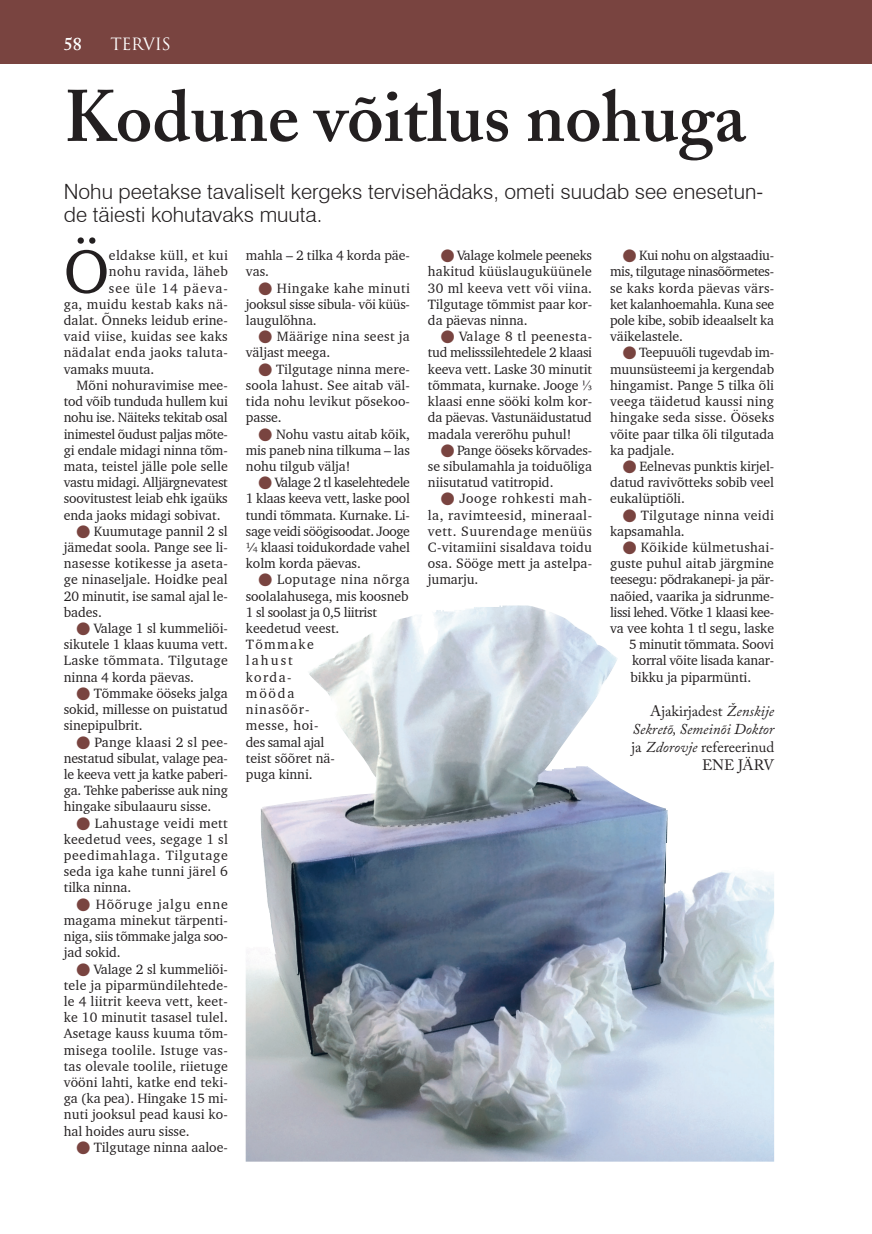
<style>
.page{position:relative;width:872px;height:1234px;background:#fff}
.page>*{position:absolute;margin:0;border:0;box-sizing:border-box;transform-origin:0 0}
.t1{font:600 72px "Adobe Caslon";color:#231f20}
.t2{font:62.1px "Charter BT";color:#231f20}
.t3{font:300 21px/22.5px "Swiss 721 BT";color:#231f20}
.t4{font:600 18px "Adobe Caslon";color:#fff}
.t5{font:16.5px "Trajan Pro";letter-spacing:-.025em;color:#fff}
.t6{font:italic 15px/18px "Adobe Caslon Pro";color:#231f20;text-align:right}
.t7{font:13.8px/16.2px "Charter BT";letter-spacing:-.005em;color:#231f20;text-align:justify}
.t8{font:13.8px/16.2px "Charter BT";letter-spacing:.025em;color:#231f20}
.t9{font:13.8px/16.2px "Charter BT";letter-spacing:.02em;color:#231f20}
.t10{font:13.8px "Charter BT";letter-spacing:-.025em;color:#231f20}
.t11{font:13.8px "Charter BT";letter-spacing:-.03em;color:#231f20}
.t12{font:13.8px "Charter BT";letter-spacing:.065em;color:#231f20}
.s1{color:#794440}
.s2{font-family:"Times New Roman"}
.s3{font-style:normal}
</style>
<div class="page">
<div style="left:0;top:0;width:872px;height:64px;background:#794440"></div>
<img style="left:246px;top:605px;width:528px;height:556px">
<h3 class="t4" style="left:64px;top:33px;width:19px">58</h3>
<p class="t5" style="left:111px;top:33px;width:62px">TERVIS</p>
<h1 class="t1" style="left:64px;top:73px;width:683px">Kodune võitlus nohuga</h1>
<h3 class="t3" style="left:64px;top:180px;width:701px">Nohu peetakse tavaliselt kergeks tervisehädaks, ometi suudab see enesetun&shy;de täiesti kohutavaks muuta.</h3>
<h2 class="t2" style="left:64px;top:233px;width:47px">Ö</h2>
<p class="t8" style="left:109px;top:247px;width:120px">eldakse küll, et kui</p>
<p class="t8" style="left:109px;top:263px;width:120px">nohu ravida, läheb</p>
<p class="t12" style="left:109px;top:279px;width:120px">see üle 14 päeva-</p>
<p class="t8" style="left:64px;top:295px;width:166px">ga, muidu kestab kaks nä-</p>
<p class="t7" style="left:64px;top:312px;width:166px">dalat. Õnneks leidub erine-</p>
<p class="t9" style="left:64px;top:328px;width:165px">vaid viise, kuidas see kaks</p>
<p class="t8" style="left:64px;top:344px;width:166px">nädalat enda jaoks taluta-</p>
<p class="t7" style="left:64px;top:360px;width:92px">vamaks muuta.</p>
<p class="t7" style="left:77px;top:376px;width:153px">Mõni nohuravimise mee-</p>
<p class="t7" style="left:64px;top:393px;width:166px">tod võib tunduda hullem kui</p>
<p class="t7" style="left:64px;top:409px;width:165px">nohu ise. Näiteks tekitab osal</p>
<p class="t10" style="left:64px;top:425px;width:166px">inimestel õudust paljas mõte-</p>
<p class="t7" style="left:64px;top:441px;width:166px">gi endale midagi ninna tõm-</p>
<p class="t7" style="left:64px;top:457px;width:165px">mata, teistel jälle pole selle</p>
<p class="t7" style="left:64px;top:474px;width:165px">vastu midagi. Alljärgnevatest</p>
<p class="t7" style="left:64px;top:490px;width:165px">soovitustest leiab ehk igaüks</p>
<p class="t7" style="left:64px;top:506px;width:158px">enda jaoks midagi sobivat.</p>
<p class="t7" style="left:64px;top:522px;width:166px;text-indent:13px"><span class="s1">●</span> Kuumutage pannil 2 sl jämedat soola. Pange see li&shy;nasesse kotikesse ja aseta&shy;ge ninaseljale. Hoidke peal 20 minutit, ise samal ajal le&shy;bades.</p>
<p class="t7" style="left:64px;top:619px;width:166px;text-indent:13px"><span class="s1">●</span> Valage 1 sl kummeliõi&shy;sikutele 1 klaas kuuma vett.<br>Laske tõmmata. Tilgutage ninna 4 korda päevas.</p>
<p class="t7" style="left:64px;top:684px;width:166px;text-indent:13px"><span class="s1">●</span> Tõmmake ööseks jalga sokid, millesse on puistatud sinepipulbrit.</p>
<p class="t7" style="left:64px;top:733px;width:166px;text-indent:13px"><span class="s1">●</span> Pange klaasi 2 sl pee&shy;nestatud sibulat, valage pea&shy;le keeva vett ja katke paberi&shy;ga. Tehke paberisse auk ning hingake sibulaauru sisse.</p>
<p class="t7" style="left:64px;top:814px;width:166px;text-indent:13px"><span class="s1">●</span> Lahustage veidi mett keedetud vees, segage 1 sl peedimahlaga. Tilgutage seda iga kahe tunni järel 6 tilka ninna.</p>
<p class="t7" style="left:64px;top:895px;width:166px;text-indent:13px"><span class="s1">●</span> Hõõruge jalgu enne magama minekut tärpenti&shy;niga, siis tõmmake jalga soo&shy;jad sokid.</p>
<p class="t7" style="left:64px;top:960px;width:166px;text-indent:13px"><span class="s1">●</span> Valage 2 sl kummeliõi&shy;tele ja piparmündilehtede&shy;le 4 liitrit keeva vett, keet&shy;ke 10 minutit tasasel tulel.<br>Asetage kauss kuuma tõm&shy;misega toolile. Istuge vas&shy;tas olevale toolile, riietuge vööni lahti, katke end teki&shy;ga (ka pea). Hingake 15 mi&shy;nuti jooksul pead kausi ko&shy;hal hoides auru sisse.</p>
<p class="t7" style="left:77px;top:1138px;width:153px"><span class="s1">●</span> Tilgutage ninna aaloe-</p>
<p class="t7" style="left:246px;top:247px;width:166px">mahla – 2 tilka 4 korda päe&shy;vas.</p>
<p class="t7" style="left:246px;top:279px;width:166px;text-indent:13px"><span class="s1">●</span> Hingake kahe minuti jooksul sisse sibula- või küüs&shy;laugulõhna.</p>
<p class="t8" style="left:246px;top:328px;width:166px;text-indent:13px"><span class="s1">●</span> Määrige nina seest ja väljast meega.</p>
<p class="t7" style="left:246px;top:360px;width:166px;text-indent:13px"><span class="s1">●</span> Tilgutage ninna mere&shy;soola lahust. See aitab väl&shy;tida nohu levikut põsekoo&shy;passe.</p>
<p class="t7" style="left:246px;top:425px;width:166px;text-indent:13px"><span class="s1">●</span> Nohu vastu aitab kõik, mis paneb nina tilkuma – las nohu tilgub välja!</p>
<p class="t7" style="left:246px;top:474px;width:166px;text-indent:13px"><span class="s1">●</span> Valage 2 tl kaselehtedele 1 klaas keeva vett, laske pool tundi tõmmata. Kurnake. Li&shy;sage veidi söögisoodat. Jooge ¼ klaasi toidukordade vahel kolm korda päevas.</p>
<p class="t7" style="left:246px;top:571px;width:165px;text-align:left;text-indent:13px"><span class="s1">●</span> Loputage nina nõrga soolalahusega, mis koosneb<br>1 sl soolast ja 0,5 liitrist keedetud veest.<br>Tõmmake<br>lahust<br>korda-<br>mööda<br>ninasõõr-<br>messe, hoi-<br>des samal ajal<br>teist sõõret nä-<br>puga kinni.</p>
<p class="t7" style="left:428px;top:247px;width:166px;text-indent:13px"><span class="s1">●</span> Valage kolmele peeneks hakitud küüslauguküünele 30 ml keeva vett või viina.<br>Tilgutage tõmmist paar kor&shy;da päevas ninna.</p>
<p class="t7" style="left:428px;top:328px;width:166px;text-indent:13px"><span class="s1">●</span> Valage 8 tl peenesta&shy;tud melisssilehtedele 2 klaasi keeva vett. Laske 30 minutit tõmmata, kurnake. Jooge <span class="s2">⅓ </span>klaasi enne sööki kolm kor&shy;da päevas. Vastunäidustatud madala vererõhu puhul!</p>
<p class="t7" style="left:428px;top:441px;width:166px;text-indent:13px"><span class="s1">●</span> Pange ööseks kõrvades&shy;se sibulamahla ja toiduõliga niisutatud vatitropid.</p>
<p class="t7" style="left:428px;top:490px;width:166px;text-indent:13px"><span class="s1">●</span> Jooge rohkesti mah&shy;la, ravimteesid, mineraal&shy;vett. Suurendage menüüs C-vitamiini sisaldava toidu osa. Sööge mett ja astelpa&shy;jumarju.</p>
<p class="t7" style="left:610px;top:247px;width:166px;text-indent:13px"><span class="s1">●</span> Kui nohu on algstaadiu&shy;mis, tilgutage ninasõõrmetes&shy;se kaks korda päevas värs&shy;ket kalanhoemahla. Kuna see pole kibe, sobib ideaalselt ka väikelastele.</p>
<p class="t7" style="left:610px;top:344px;width:166px;text-indent:13px"><span class="s1">●</span> Teepuuõli tugevdab im&shy;muunsüsteemi ja kergendab hingamist. Pange 5 tilka õli veega täidetud kaussi ning hingake seda sisse. Ööseks võite paar tilka õli tilgutada ka padjale.</p>
<p class="t7" style="left:610px;top:457px;width:166px;text-indent:13px"><span class="s1">●</span> Eelnevas punktis kirjel&shy;datud ravivõtteks sobib veel eukalüptiõli.</p>
<p class="t9" style="left:610px;top:506px;width:165px;text-indent:13px"><span class="s1">●</span> Tilgutage ninna veidi kapsamahla.</p>
<p class="t9" style="left:623px;top:538px;width:153px"><span class="s1">●</span> Kõikide külmetushai-</p>
<p class="t7" style="left:610px;top:555px;width:165px">guste puhul aitab järgmine</p>
<p class="t10" style="left:610px;top:571px;width:166px">teesegu: põdrakanepi- ja pär-</p>
<p class="t7" style="left:610px;top:587px;width:166px">naõied, vaarika ja sidrunme-</p>
<p class="t11" style="left:610px;top:603px;width:166px">lissi lehed. Võtke 1 klaasi kee-</p>
<p class="t7" style="left:610px;top:619px;width:166px">va vee kohta 1 tl segu, laske</p>
<p class="t7" style="left:629px;top:636px;width:146px">5 minutit tõmmata. Soovi</p>
<p class="t7" style="left:632px;top:652px;width:144px">korral võite lisada kanar-</p>
<p class="t7" style="left:630px;top:668px;width:122px">bikku ja piparmünti.</p>
<p class="t6" style="left:631px;top:701px;width:144px"><span class="s3">Ajakirjadest</span> Ženskije<br>Sekretõ, Semeinõi Doktor <span class="s3">ja</span> Zdorovje <span class="s3">refereerinud<br>ENE JÄRV</span></p>
</div>
